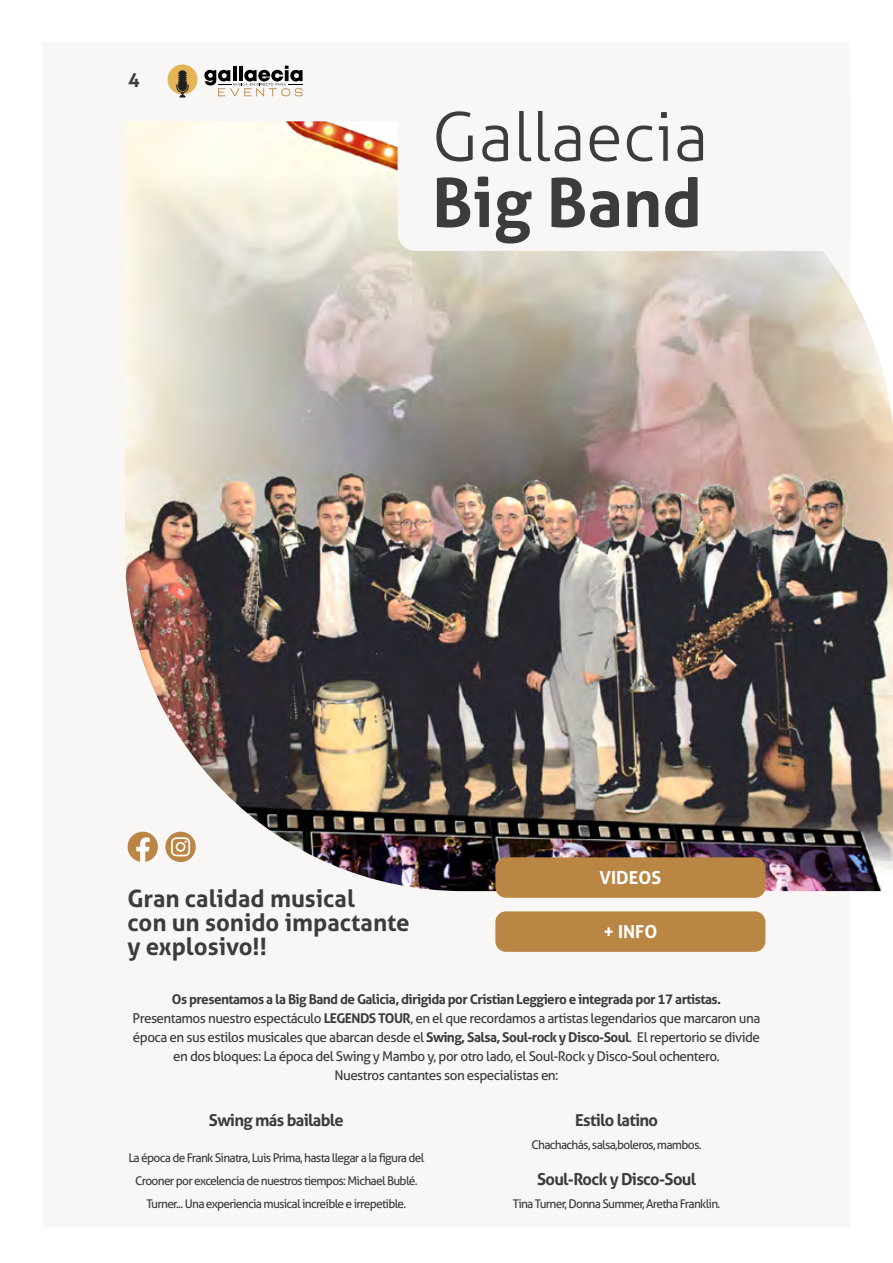
<style>
.page{position:relative;width:893px;height:1263px;background:#fff}
.page>*{position:absolute;margin:0;border:0;box-sizing:border-box;transform-origin:0 0}
.t1{font:300 67.5px "Aller";color:#3c3c3b}
.t2{font:700 67.5px "Aller";color:#3c3c3b}
.t3{font:700 24px/24px "Aller";color:#3c3c3b}
.t4{font:700 19.5px "Aller";color:#3c3c3b}
.t5{font:700 18px "Aller";color:#fff}
.t6{font:700 16.5px "Aller";letter-spacing:-.04em;color:#3c3c3b}
.t7{font:13.5px/19px "Aller";letter-spacing:-.04em;color:#3c3c3b;text-align:center}
.t8{font:12px/23.1px "Aller";letter-spacing:-.06em;color:#3c3c3b;text-align:center}
.s1{font-weight:700}
</style>
<div class="page">
<div style="left:43px;top:43px;width:807px;height:1183px;background:#f9f6f6"></div>
<img style="left:125px;top:121px;width:768px;height:770px">
<div style="left:495px;top:857px;width:270px;height:41px;background:#b98743;border-radius:11px"></div>
<div style="left:495px;top:911px;width:270px;height:41px;background:#b98743;border-radius:11px"></div>
<div style="left:398px;top:81px;width:453px;height:170px;background:#f9f6f6;border-radius:18px"></div>
<div style="left:165px;top:832px;width:31px;height:30px;background:#bb8645;border-radius:50%"></div>
<svg style="left:171px;top:837px;width:19px;height:19px"></svg>
<svg style="left:128px;top:832px;width:30px;height:30px"></svg>
<svg style="left:204px;top:66px;width:99px;height:30px"></svg>
<div style="left:168px;top:65px;width:29px;height:29px;background:#e5b455;border-radius:50%"></div>
<svg style="left:176px;top:70px;width:13px;height:27px"></svg>
<h3 class="t4" style="left:128px;top:68px;width:13px">4</h3>
<h1 class="t1" style="left:432px;top:96px;width:278px">Gallaecia</h1>
<h1 class="t2" style="left:432px;top:160px;width:271px">Big Band</h1>
<h2 class="t3" style="left:128px;top:886px;width:284px">Gran calidad musical<br>con un sonido impactante y explosivo!!</h2>
<h3 class="t5" style="left:599px;top:866px;width:63px">VIDEOS</h3>
<h3 class="t5" style="left:603px;top:920px;width:56px">+ INFO</h3>
<p class="t7" style="left:133px;top:989px;width:629px"><span class="s1">Os presentamos a la Big Band de Galicia, dirigida por Cristian Leggiero e integrada por 17 artistas.<br></span>Presentamos nuestro espectáculo <span class="s1">LEGENDS TOUR</span>, en el que recordamos a artistas legendarios que marcaron una época en sus estilos musicales que abarcan desde el <span class="s1">Swing, Salsa, Soul-rock y Disco-Soul</span>. El repertorio se divide en dos bloques: La época del Swing y Mambo y, por otro lado, el Soul-Rock y Disco-Soul ochentero.<br>Nuestros cantantes son especialistas en:</p>
<p class="t6" style="left:209px;top:1110px;width:136px">Swing más bailable</p>
<p class="t8" style="left:128px;top:1146px;width:298px">La época de Frank Sinatra, Luis Prima, hasta llegar a la figura del<br>Crooner por excelencia de nuestros tiempos: Michael Bublé.<br>Turner... Una experiencia musical increíble e irrepetible.</p>
<p class="t6" style="left:575px;top:1110px;width:84px">Estilo latino</p>
<p class="t8" style="left:531px;top:1133px;width:172px">Chachachás, salsa,boleros, mambos.</p>
<p class="t6" style="left:537px;top:1169px;width:160px">Soul-Rock y Disco-Soul</p>
<p class="t8" style="left:513px;top:1192px;width:209px">Tina Turner, Donna Summer, Aretha Franklin.</p>
</div>
